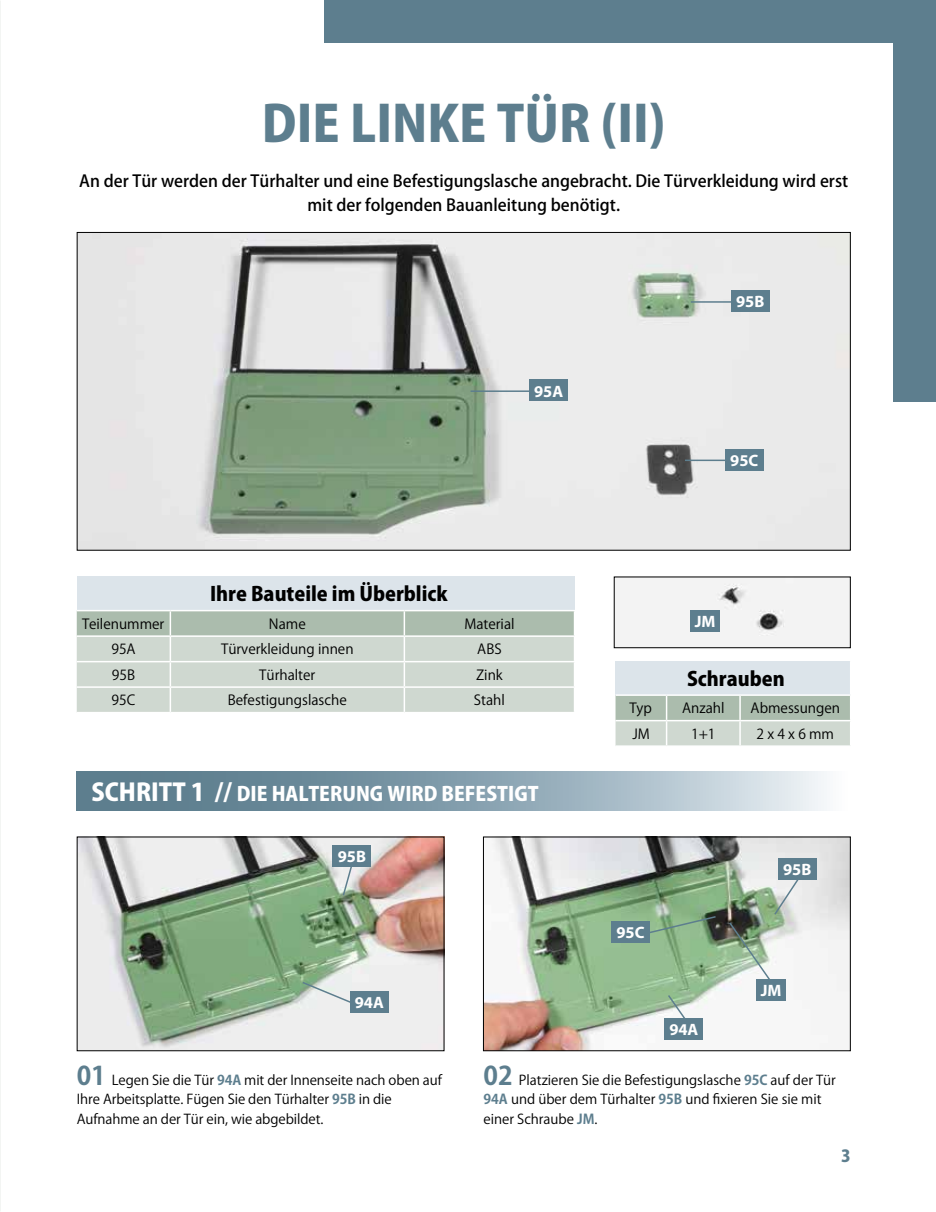
<style>
.page{position:relative;width:936px;height:1212px;background:#fff}
.page>*{position:absolute;margin:0;border:0;box-sizing:border-box;transform-origin:0 0}
.t1{font:800 49.5px "Koz Go Pro";color:#5d7e8e}
.t2{font:800 19.5px "Koz Go Pro";color:#fff}
.t3{font:800 19.5px "Koz Go Pro";color:#000}
.t4{font:500 16.5px/24px "Koz Go Pro";color:#000;text-align:center}
.t5{font:700 16.5px "Myriad Pro";color:#fff}
.t6{font:800 16.5px "Koz Go Pro";color:#5d7e8e}
.t7{font:13.8px "Koz Go Pro";color:#000}
.t8{font:13.5px/19.5px "Koz Go Pro";letter-spacing:-.005em;color:#000}
.s1{font-size:24px}
.s2{font-weight:700;font-size:25.5px;color:#5d7e8e}
.s3{font-weight:700;color:#5d7e8e}
</style>
<div class="page">
<img style="left:79px;top:234px;width:769px;height:315px">
<div style="left:77px;top:577px;width:497px;height:34px;background:#dce4ea"></div>
<svg style="left:77px;top:611px;width:497px;height:101px;background:#c8d3c9"></svg>
<hr style="left:404px;top:686px;width:171px;height:2px;background:#fff">
<hr style="left:403px;top:688px;width:2px;height:24px;background:#fff">
<hr style="left:573px;top:688px;width:2px;height:24px;background:#fff">
<hr style="left:77px;top:610px;width:93px;height:1px;background:#fff">
<hr style="left:170px;top:610px;width:234px;height:1px;background:#fff">
<hr style="left:404px;top:610px;width:171px;height:1px;background:#fff">
<hr style="left:470px;top:390px;width:61px;height:2px;background:#5d7e8e">
<div style="left:529px;top:380px;width:38px;height:21px;background:#5d7e8e"></div>
<img style="left:79px;top:838px;width:363px;height:211px">
<img style="left:485px;top:838px;width:363px;height:211px">
<div style="left:483px;top:836px;width:367px;height:215px;border:1px solid #000"></div>
<svg style="left:77px;top:771px;width:750px;height:39px;background:#8ea6b3"></svg>
<svg style="left:341px;top:866px;width:17px;height:31px"></svg>
<div style="left:333px;top:845px;width:38px;height:21px;background:#5d7e8e"></div>
<svg style="left:301px;top:980px;width:66px;height:30px;background:#dce2df"></svg>
<div style="left:350px;top:991px;width:38px;height:21px;background:#5d7e8e"></div>
<svg style="left:633px;top:915px;width:84px;height:23px;background:#7da17d"></svg>
<div style="left:611px;top:921px;width:38px;height:21px;background:#5d7e8e"></div>
<svg style="left:666px;top:993px;width:28px;height:25px"></svg>
<div style="left:664px;top:1018px;width:39px;height:22px;background:#5d7e8e"></div>
<div style="left:615px;top:579px;width:233px;height:67px;background:#f3f3f3"></div>
<div style="left:613px;top:577px;width:237px;height:71px;border:1px solid #000"></div>
<div style="left:615px;top:661px;width:235px;height:34px;background:#dce4ea"></div>
<svg style="left:615px;top:696px;width:235px;height:49px;background:#bfccc1"></svg>
<hr style="left:849px;top:721px;width:2px;height:24px;background:#fff">
<hr style="left:849px;top:661px;width:2px;height:33px;background:#fff">
<hr style="left:615px;top:694px;width:51px;height:2px;background:#fff">
<hr style="left:666px;top:694px;width:74px;height:2px;background:#fff">
<hr style="left:740px;top:694px;width:111px;height:2px;background:#fff">
<div style="left:690px;top:610px;width:30px;height:21px;background:#5d7e8e"></div>
<hr style="left:690px;top:301px;width:42px;height:2px;background:#5d7e8e">
<div style="left:731px;top:291px;width:38px;height:21px;background:#5d7e8e"></div>
<hr style="left:685px;top:460px;width:41px;height:1px;background:#5d7e8e">
<div style="left:725px;top:449px;width:38px;height:21px;background:#5d7e8e"></div>
<div style="left:778px;top:858px;width:38px;height:22px;background:#5d7e8e"></div>
<img style="left:727px;top:871px;width:77px;height:129px">
<div style="left:756px;top:979px;width:30px;height:22px;background:#5d7e8e"></div>
<hr style="left:0;top:161px;width:1px;height:1051px;background:#f3f5f3">
<div style="left:893px;top:0;width:42px;height:401px;background:#5d7e8e"></div>
<div style="left:325px;top:0;width:610px;height:43px;background:#5d7e8e"></div>
<h1 class="t1" style="left:262px;top:91px;width:405px">DIE LINKE TÜR (II)</h1>
<p class="t4" style="left:79px;top:170px;width:770px">An der Tür werden der Türhalter und eine Befestigungslasche angebracht. Die Türverkleidung wird erst mit der folgenden Bauanleitung benötigt.</p>
<p class="t5" style="left:534px;top:380px;width:31px">95A</p>
<h2 class="t3" style="left:210px;top:581px;width:239px">Ihre Bauteile im Überblick</h2>
<p class="t7" style="left:82px;top:615px;width:84px">Teilenummer</p>
<p class="t7" style="left:269px;top:615px;width:38px">Name</p>
<p class="t7" style="left:464px;top:615px;width:52px">Material</p>
<p class="t7" style="left:111px;top:640px;width:26px">95A</p>
<p class="t7" style="left:221px;top:640px;width:134px">Türverkleidung innen</p>
<p class="t7" style="left:477px;top:640px;width:26px">ABS</p>
<p class="t7" style="left:112px;top:666px;width:25px">95B</p>
<p class="t7" style="left:259px;top:666px;width:58px">Türhalter</p>
<p class="t7" style="left:476px;top:666px;width:28px">Zink</p>
<p class="t7" style="left:112px;top:691px;width:25px">95C</p>
<p class="t7" style="left:228px;top:691px;width:120px">Befestigungslasche</p>
<p class="t7" style="left:474px;top:691px;width:32px">Stahl</p>
<h2 class="t2" style="left:91px;top:781px;width:448px"><span class="s1">SCHRITT 1 //</span> DIE HALTERUNG WIRD BEFESTIGT</h2>
<p class="t5" style="left:337px;top:846px;width:30px">95B</p>
<p class="t5" style="left:355px;top:991px;width:31px">94A</p>
<p class="t5" style="left:736px;top:291px;width:30px">95B</p>
<p class="t5" style="left:730px;top:449px;width:30px">95C</p>
<p class="t5" style="left:694px;top:611px;width:22px">JM</p>
<h2 class="t3" style="left:687px;top:666px;width:99px">Schrauben</h2>
<p class="t7" style="left:629px;top:699px;width:24px">Typ</p>
<p class="t7" style="left:682px;top:699px;width:44px">Anzahl</p>
<p class="t7" style="left:750px;top:699px;width:91px">Abmessungen</p>
<p class="t7" style="left:632px;top:725px;width:19px">JM</p>
<p class="t7" style="left:691px;top:725px;width:26px">1+1</p>
<p class="t7" style="left:756px;top:725px;width:79px">2 x 4 x 6 mm</p>
<p class="t5" style="left:616px;top:921px;width:30px">95C</p>
<p class="t5" style="left:669px;top:1019px;width:31px">94A</p>
<p class="t5" style="left:783px;top:859px;width:30px">95B</p>
<p class="t5" style="left:760px;top:980px;width:22px">JM</p>
<p class="t8" style="left:77px;top:1070px;width:367px"><span class="s2">01</span> Legen Sie die Tür <span class="s3">94A</span> mit der Innenseite nach oben auf<br>Ihre Arbeitsplatte. Fügen Sie den Türhalter <span class="s3">95B</span> in die<br>Aufnahme an der Tür ein, wie abgebildet.</p>
<p class="t8" style="left:483px;top:1070px;width:354px"><span class="s2">02</span> Platzieren Sie die Befestigungslasche <span class="s3">95C</span> auf der Tür<br><span class="s3">94A</span> und über dem Türhalter <span class="s3">95B</span> und fixieren Sie sie mit einer Schraube <span class="s3">JM</span>.</p>
<p class="t6" style="left:841px;top:1145px;width:11px">3</p>
</div>
